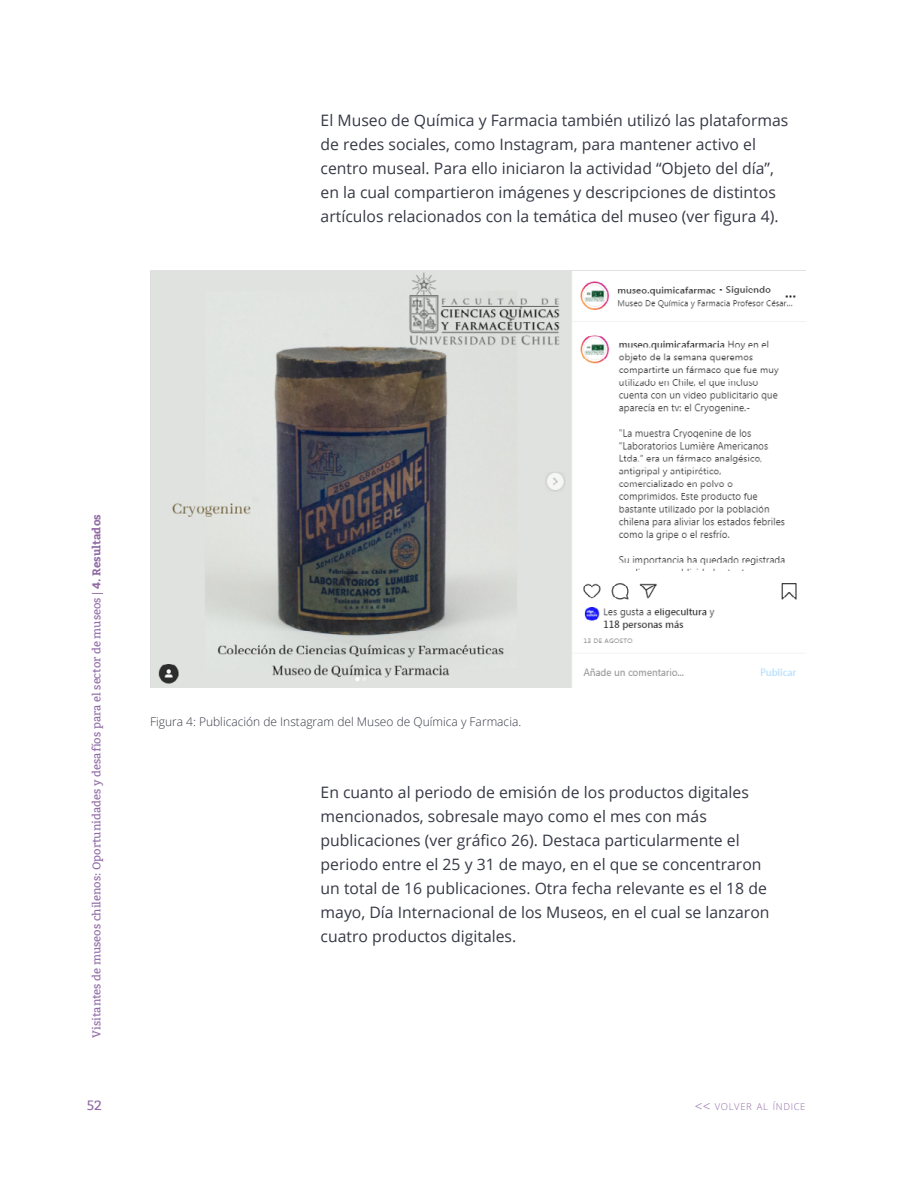
<style>
.page{position:relative;width:918px;height:1188px;background:#fff}
.page>*{position:absolute;margin:0;border:0;box-sizing:border-box;transform-origin:0 0}
.t1{font:15.75px/24px "Open Sans";color:#363845}
.t2{font:13.5px "Bitter";color:#916ba6}
.t3{font:300 12px "Open Sans";color:#363845}
.t4{font:11.25px "Bitter";color:#916ba6}
.t5{font:300 9.45px "Open Sans";letter-spacing:.07em;color:#916ba6}
.s1{font-weight:700}
.s2{font-size:13.5px}
</style>
<div class="page">
<img style="left:150px;top:270px;width:655px;height:418px">
<p class="t1" style="left:321px;top:108px;width:469px">El Museo de Química y Farmacia también utilizó las plataformas de redes sociales, como Instagram, para mantener activo el centro museal. Para ello iniciaron la actividad “Objeto del día”, en la cual compartieron imágenes y descripciones de distintos artículos relacionados con la temática del museo (ver figura 4).</p>
<p class="t4" style="left:90px;top:1038px;width:525px;rotate:-90deg">Visitantes de museos chilenos: Oportunidades y desafíos para el sector de museos | <span class="s1">4. Resultados</span></p>
<p class="t3" style="left:150px;top:713px;width:373px">Figura 4: Publicación de Instagram del Museo de Química y Farmacia.</p>
<p class="t1" style="left:321px;top:780px;width:450px">En cuanto al periodo de emisión de los productos digitales mencionados, sobresale mayo como el mes con más publicaciones (ver gráfico 26). Destaca particularmente el periodo entre el 25 y 31 de mayo, en el que se concentraron un total de 16 publicaciones. Otra fecha relevante es el 18 de mayo, Día Internacional de los Museos, en el cual se lanzaron cuatro productos digitales.</p>
<p class="t2" style="left:87px;top:1097px;width:16px">52</p>
<p class="t5" style="left:695px;top:1100px;width:112px"><span class="s2">&lt;&lt;</span> VOLVER AL ÍNDICE</p>
</div>
